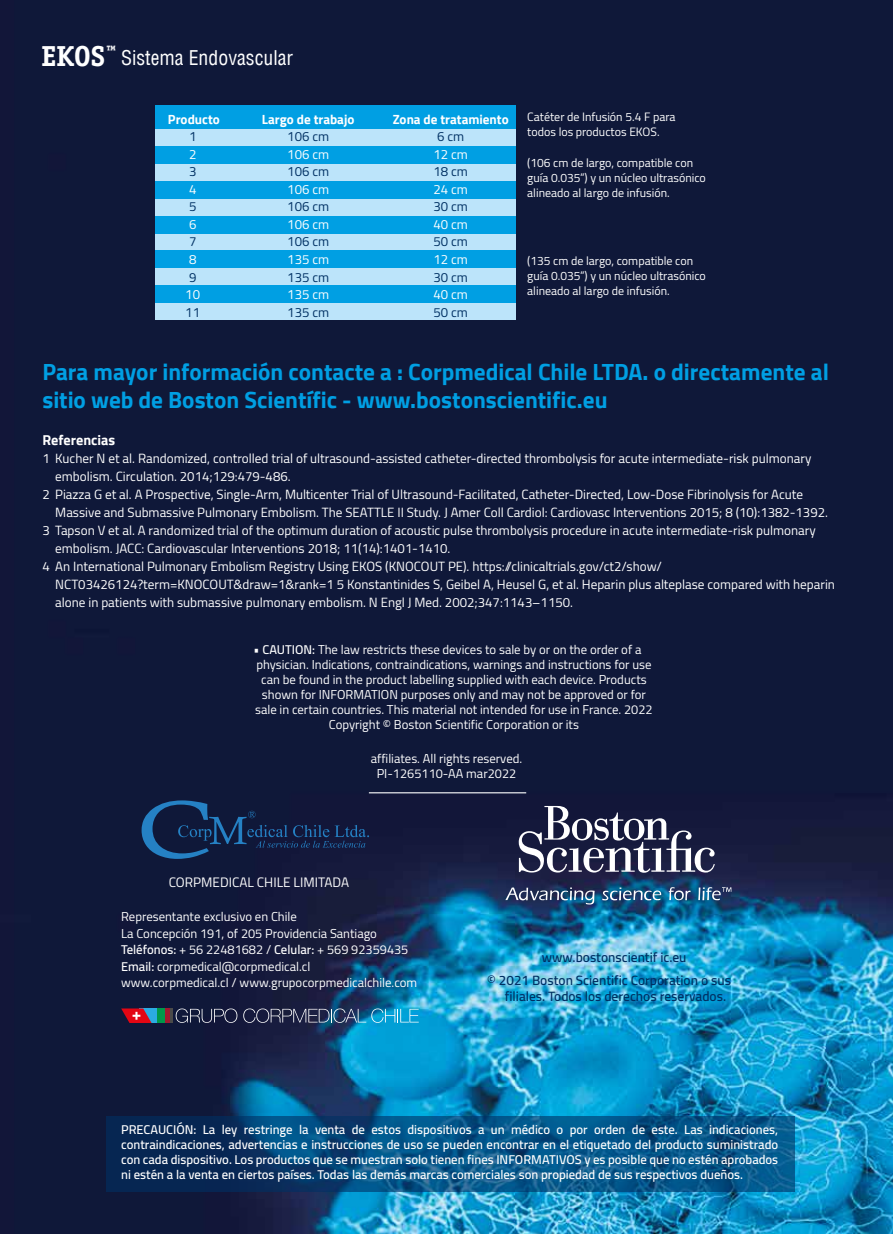
<style>
.page{position:relative;width:893px;height:1234px;background:#fff}
.page>*{position:absolute;margin:0;border:0;box-sizing:border-box;transform-origin:0 0}
.t1{font:700 28.95px "Officina Ser ITC Std";color:#fff}
.t2{font:700 23.25px/27.9px "Cairo";color:#009fe3}
.t3{font:condensed 19.8px "Helvetica LT";color:#fff}
.t4{font:700 14.25px "Cairo";color:#fff}
.t5{font:600 13.5px/22.5px "Cairo";color:#003063}
.t6{font:13.5px "Cairo";color:#fff}
.t7{font:13.2px "Cairo";color:#fff}
.t8{font:13.2px "Cairo";color:#003063}
.t9{font:700 13.2px "Cairo";color:#fff}
.t10{font:12.75px/16.5px "Cairo";color:#fff;text-align:center}
.t11{font:600 12.75px/15px "Cairo";color:#fff;text-align:justify}
.t12{font:700 12.15px "Officina Ser ITC Std";color:#fff}
.t13{font:12px/15px "Cairo";color:#fff}
.s1{font-weight:600}
</style>
<div class="page">
<img style="left:0;top:0;width:893px;height:1233px">
<svg style="left:106px;top:1115px;width:689px;height:76px"></svg>
<svg style="left:519px;top:805px;width:196px;height:67px"></svg>
<svg style="left:505px;top:887px;width:90px;height:17px"></svg>
<svg style="left:602px;top:887px;width:59px;height:13px"></svg>
<svg style="left:669px;top:887px;width:21px;height:13px"></svg>
<svg style="left:698px;top:887px;width:33px;height:13px"></svg>
<svg style="left:176px;top:1008px;width:61px;height:14px"></svg>
<svg style="left:243px;top:1008px;width:176px;height:14px"></svg>
<div style="left:156px;top:1008px;width:17px;height:14px;background:#4a4a49"></div>
<div style="left:152px;top:1008px;width:18px;height:14px;background:#a2182f"></div>
<div style="left:147px;top:1008px;width:18px;height:14px;background:#00984b"></div>
<div style="left:139px;top:1008px;width:17px;height:14px;background:#2babe2"></div>
<svg style="left:121px;top:1008px;width:30px;height:14px"></svg>
<svg style="left:142px;top:800px;width:227px;height:58px"></svg>
<div style="left:155px;top:302px;width:360px;height:18px;background:#bce4fa"></div>
<div style="left:155px;top:105px;width:360px;height:24px;background:#009fe3"></div>
<div style="left:155px;top:129px;width:360px;height:17px;background:#bce4fa"></div>
<div style="left:155px;top:164px;width:360px;height:17px;background:#bce4fa"></div>
<div style="left:155px;top:198px;width:360px;height:18px;background:#bce4fa"></div>
<div style="left:155px;top:233px;width:360px;height:17px;background:#bce4fa"></div>
<div style="left:155px;top:268px;width:360px;height:17px;background:#bce4fa"></div>
<div style="left:155px;top:146px;width:360px;height:18px;background:#009fe3"></div>
<div style="left:155px;top:181px;width:360px;height:17px;background:#009fe3"></div>
<div style="left:155px;top:216px;width:360px;height:17px;background:#009fe3"></div>
<div style="left:155px;top:250px;width:360px;height:18px;background:#009fe3"></div>
<div style="left:155px;top:285px;width:360px;height:17px;background:#009fe3"></div>
<hr style="left:369px;top:792px;width:157px;height:1px;background:#fff">
<h1 class="t1" style="left:42px;top:38px;width:65px">EKOS</h1>
<p class="t12" style="left:107px;top:43px;width:11px">™</p>
<h3 class="t3" style="left:121px;top:46px;width:174px">Sistema Endovascular</h3>
<p class="t9" style="left:168px;top:111px;width:53px">Producto</p>
<p class="t9" style="left:262px;top:111px;width:94px">Largo de trabajo</p>
<p class="t9" style="left:393px;top:111px;width:117px">Zona de tratamiento</p>
<p class="t8" style="left:189px;top:125px;width:9px">1</p>
<p class="t8" style="left:287px;top:125px;width:43px">106 cm</p>
<p class="t8" style="left:437px;top:125px;width:29px">6 cm</p>
<p class="t7" style="left:189px;top:143px;width:9px">2</p>
<p class="t7" style="left:287px;top:143px;width:43px">106 cm</p>
<p class="t7" style="left:433px;top:143px;width:36px">12 cm</p>
<p class="t8" style="left:189px;top:160px;width:9px">3</p>
<p class="t8" style="left:287px;top:160px;width:43px">106 cm</p>
<p class="t8" style="left:433px;top:160px;width:36px">18 cm</p>
<p class="t7" style="left:189px;top:178px;width:9px">4</p>
<p class="t7" style="left:287px;top:178px;width:43px">106 cm</p>
<p class="t7" style="left:433px;top:178px;width:36px">24 cm</p>
<p class="t8" style="left:189px;top:196px;width:9px">5</p>
<p class="t8" style="left:287px;top:196px;width:43px">106 cm</p>
<p class="t8" style="left:433px;top:196px;width:36px">30 cm</p>
<p class="t7" style="left:189px;top:213px;width:9px">6</p>
<p class="t7" style="left:287px;top:213px;width:43px">106 cm</p>
<p class="t7" style="left:433px;top:213px;width:36px">40 cm</p>
<p class="t8" style="left:189px;top:231px;width:9px">7</p>
<p class="t8" style="left:287px;top:231px;width:43px">106 cm</p>
<p class="t8" style="left:433px;top:231px;width:36px">50 cm</p>
<p class="t7" style="left:189px;top:248px;width:9px">8</p>
<p class="t7" style="left:287px;top:248px;width:43px">135 cm</p>
<p class="t7" style="left:433px;top:248px;width:36px">12 cm</p>
<p class="t8" style="left:189px;top:266px;width:9px">9</p>
<p class="t8" style="left:287px;top:266px;width:43px">135 cm</p>
<p class="t8" style="left:433px;top:266px;width:36px">30 cm</p>
<p class="t7" style="left:185px;top:283px;width:16px">10</p>
<p class="t7" style="left:287px;top:283px;width:43px">135 cm</p>
<p class="t7" style="left:433px;top:283px;width:36px">40 cm</p>
<p class="t8" style="left:185px;top:301px;width:16px">11</p>
<p class="t8" style="left:287px;top:301px;width:43px">135 cm</p>
<p class="t8" style="left:433px;top:301px;width:36px">50 cm</p>
<p class="t13" style="left:527px;top:109px;width:150px">Catéter de Infusión 5.4 F para todos los productos EKOS.</p>
<p class="t13" style="left:527px;top:155px;width:180px">(106 cm de largo, compatible con guía 0.035”) y un núcleo ultrasónico alineado al largo de infusión.</p>
<p class="t13" style="left:527px;top:253px;width:180px">(135 cm de largo, compatible con guía 0.035”) y un núcleo ultrasónico alineado al largo de infusión.</p>
<h2 class="t2" style="left:43px;top:358px;width:788px">Para mayor información contacte a : Corpmedical Chile LTDA. o directamente al sitio web de Boston Scientífic - www.bostonscientific.eu</h2>
<p class="t4" style="left:43px;top:432px;width:74px">Referencias</p>
<p class="t7" style="left:43px;top:447px;width:770px">1 Kucher N et al. Randomized, controlled trial of ultrasound-assisted catheter-directed thrombolysis for acute intermediate-risk pulmonary</p>
<p class="t7" style="left:55px;top:465px;width:237px">embolism. Circulation. 2014;129:479-486.</p>
<p class="t7" style="left:43px;top:483px;width:762px">2 Piazza G et al. A Prospective, Single-Arm, Multicenter Trial of Ultrasound-Facilitated, Catheter-Directed, Low-Dose Fibrinolysis for Acute</p>
<p class="t7" style="left:55px;top:501px;width:774px">Massive and Submassive Pulmonary Embolism. The SEATTLE II Study. J Amer Coll Cardiol: Cardiovasc Interventions 2015; 8 (10):1382-1392.</p>
<p class="t7" style="left:43px;top:519px;width:775px">3 Tapson V et al. A randomized trial of the optimum duration of acoustic pulse thrombolysis procedure in acute intermediate-risk pulmonary</p>
<p class="t7" style="left:55px;top:537px;width:397px">embolism. JACC: Cardiovascular Interventions 2018; 11(14):1401-1410.</p>
<p class="t7" style="left:43px;top:555px;width:621px">4 An International Pulmonary Embolism Registry Using EKOS (KNOCOUT PE). https://clinicaltrials.gov/ct2/show/</p>
<p class="t7" style="left:55px;top:573px;width:781px">NCT03426124?term=KNOCOUT&amp;draw=1&amp;rank=1 5 Konstantinides S, Geibel A, Heusel G, et al. Heparin plus alteplase compared with heparin</p>
<p class="t7" style="left:55px;top:591px;width:519px">alone in patients with submassive pulmonary embolism. N Engl J Med. 2002;347:1143–1150.</p>
<p class="t10" style="left:254px;top:640px;width:389px">• <span class="s1">CAUTION:</span> The law restricts these devices to sale by or on the order of a</p>
<p class="t10" style="left:256px;top:655px;width:397px">physician. Indications, contraindications, warnings and instructions for use</p>
<p class="t10" style="left:261px;top:670px;width:387px">can be found in the product labelling supplied with each device. Products</p>
<p class="t10" style="left:262px;top:685px;width:385px">shown for INFORMATION purposes only and may not be approved or for</p>
<p class="t10" style="left:255px;top:700px;width:399px">sale in certain countries. This material not intended for use in France. 2022</p>
<p class="t10" style="left:329px;top:715px;width:252px">Copyright © Boston Scientific Corporation or its</p>
<p class="t10" style="left:371px;top:750px;width:153px;line-height:15.3px">affiliates. All rights reserved.<br>PI-1265110-AA mar2022</p>
<p class="t6" style="left:169px;top:870px;width:182px">CORPMEDICAL CHILE LIMITADA</p>
<p class="t10" style="left:121px;top:908px;width:298px;text-align:left">Representante exclusivo en Chile<br>La Concepción 191, of 205 Providencia Santiago <span class="s1">Teléfonos:</span> + 56 22481682 / <span class="s1">Celular:</span> + 569 92359435<br><span class="s1">Email:</span> corpmedical@corpmedical.cl www.corpmedical.cl / www.grupocorpmedicalchile.com</p>
<p class="t5" style="left:487px;top:945px;width:245px;text-indent:55px">www.bostonscientif ic.eu<br>© 2021 Boston Scientific Corporation o sus</p>
<p class="t5" style="left:505px;top:984px;width:223px">filiales. Todos los derechos reservados.</p>
<p class="t11" style="left:121px;top:1121px;width:659px">PRECAUCIÓN: La ley restringe la venta de estos dispositivos a un médico o por orden de este. Las indicaciones, contraindicaciones, advertencias e instrucciones de uso se pueden encontrar en el etiquetado del producto suministrado con cada dispositivo. Los productos que se muestran solo tienen fines INFORMATIVOS y es posible que no estén aprobados ni estén a la venta en ciertos países. Todas las demás marcas comerciales son propiedad de sus respectivos dueños.</p>
</div>
